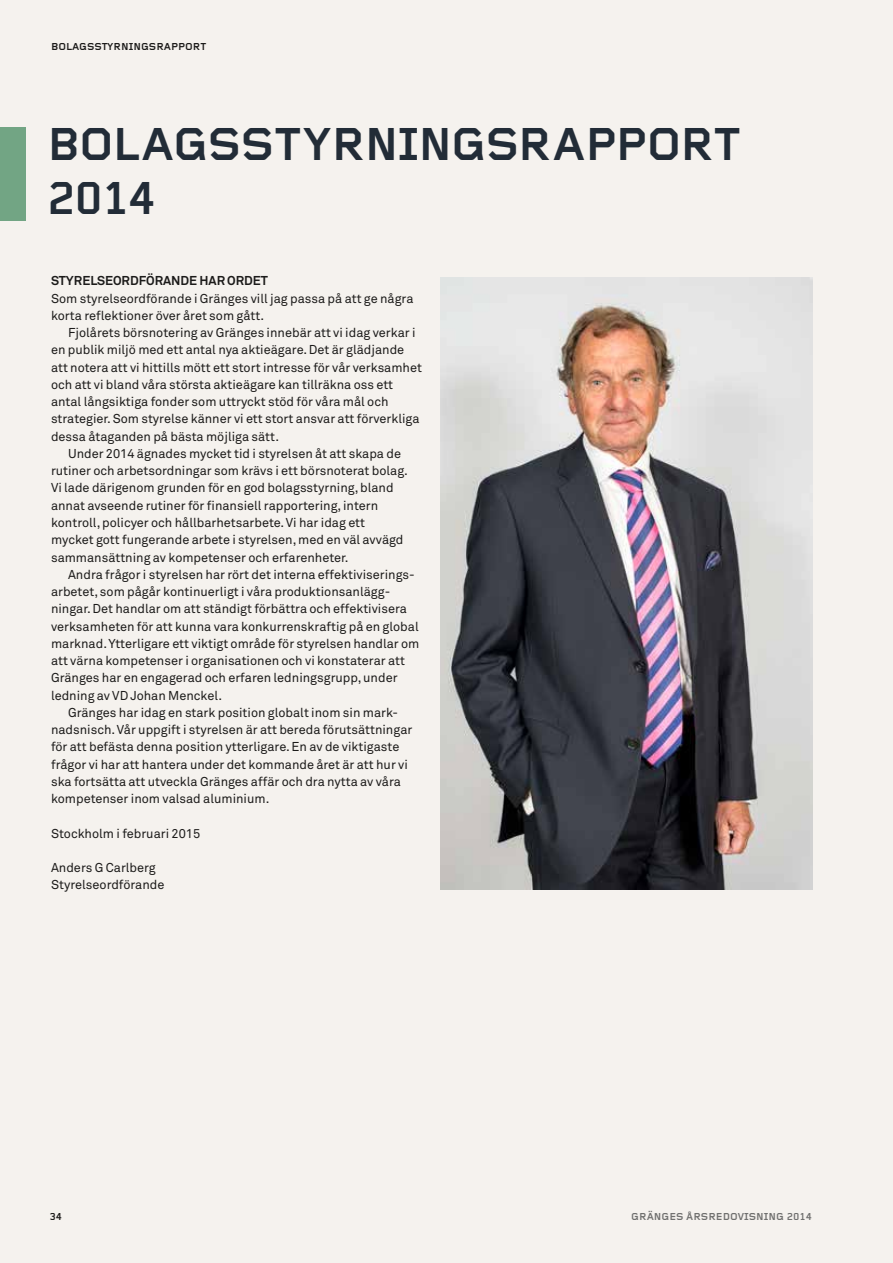
<style>
.page{position:relative;width:893px;height:1263px;background:#f5f2ee}
.page>*{position:absolute;margin:0;border:0;box-sizing:border-box;transform-origin:0 0}
.t1{font:700 48px/54px "Foundry Gridnik";letter-spacing:-.03em;color:#222c37}
.t2{font:12.75px/17.2px "Akkurat Pro";color:#1c1b1a}
.t3{font:700 12.75px "Akkurat Pro";color:#1c1b1a}
.t4{font:700 10.5px "Foundry Gridnik";color:#70706f}
.t5{font:700 10.5px "Foundry Gridnik";color:#1c1b1a}
</style>
<div class="page">
<div style="left:0;top:128px;width:26px;height:93px;background:#72a584"></div>
<img style="left:440px;top:278px;width:372px;height:612px">
<p class="t5" style="left:51px;top:41px;width:8px">BOLAGSST</p>
<p class="t5" style="left:107px;top:41px;width:15px">YRNINGSRAPPORT</p>
<h1 class="t1" style="left:47px;top:119px;width:695px">BOLAGSSTYRNINGSRAPPORT<br>2014</h1>
<p class="t3" style="left:51px;top:273px;width:219px">STYRELSEORDFÖRANDE HAR ORDET</p>
<p class="t2" style="left:51px;top:290px;width:364px">Som styrelseordförande i Gränges vill jag passa på att ge några korta reflektioner över året som gått.</p>
<p class="t2" style="left:68px;top:324px;width:349px">Fjolårets börsnotering av Gränges innebär att vi idag verkar i</p>
<p class="t2" style="left:51px;top:342px;width:355px">en publik miljö med ett antal nya aktieägare. Det är glädjande</p>
<p class="t2" style="left:51px;top:359px;width:372px">att notera att vi hittills mött ett stort intresse för vår verksamhet</p>
<p class="t2" style="left:51px;top:376px;width:344px">och att vi bland våra största aktieägare kan tillräkna oss ett</p>
<p class="t2" style="left:51px;top:393px;width:339px">antal långsiktiga fonder som uttryckt stöd för våra mål och</p>
<p class="t2" style="left:51px;top:411px;width:370px">strategier. Som styrelse känner vi ett stort ansvar att förverkliga</p>
<p class="t2" style="left:51px;top:428px;width:230px">dessa åtaganden på bästa möjliga sätt.</p>
<p class="t2" style="left:68px;top:445px;width:334px">Under 2014 ägnades mycket tid i styrelsen åt att skapa de</p>
<p class="t2" style="left:51px;top:462px;width:358px">rutiner och arbetsordningar som krävs i ett börsnoterat bolag.</p>
<p class="t2" style="left:51px;top:480px;width:344px">Vi lade därigenom grunden för en god bolagsstyrning, bland</p>
<p class="t2" style="left:51px;top:497px;width:329px">annat avseende rutiner för finansiell rapportering, intern</p>
<p class="t2" style="left:51px;top:514px;width:316px">kontroll, policyer och hållbarhetsarbete. Vi har idag ett</p>
<p class="t2" style="left:51px;top:531px;width:354px">mycket gott fungerande arbete i styrelsen, med en väl avvägd</p>
<p class="t2" style="left:51px;top:549px;width:299px">sammansättning av kompetenser och erfarenheter.</p>
<p class="t2" style="left:68px;top:566px;width:348px">Andra frågor i styrelsen har rört det interna effektiviserings-</p>
<p class="t2" style="left:51px;top:583px;width:341px">arbetet, som pågår kontinuerligt i våra produktionsanlägg-</p>
<p class="t2" style="left:51px;top:600px;width:357px">ningar. Det handlar om att ständigt förbättra och effektivisera</p>
<p class="t2" style="left:51px;top:618px;width:369px">verksamheten för att kunna vara konkurrenskraftig på en global</p>
<p class="t2" style="left:51px;top:635px;width:370px">marknad. Ytterligare ett viktigt område för styrelsen handlar om</p>
<p class="t2" style="left:51px;top:652px;width:355px">att värna kompetenser i organisationen och vi konstaterar att</p>
<p class="t2" style="left:51px;top:669px;width:348px">Gränges har en engagerad och erfaren ledningsgrupp, under</p>
<p class="t2" style="left:51px;top:687px;width:173px">ledning av VD Johan Menckel.</p>
<p class="t2" style="left:68px;top:704px;width:332px">Gränges har idag en stark position globalt inom sin mark-</p>
<p class="t2" style="left:51px;top:721px;width:363px">nadsnisch. Vår uppgift i styrelsen är att bereda förutsättningar</p>
<p class="t2" style="left:51px;top:738px;width:350px">för att befästa denna position ytterligare. En av de viktigaste</p>
<p class="t2" style="left:51px;top:756px;width:358px">frågor vi har att hantera under det kommande året är att hur vi</p>
<p class="t2" style="left:51px;top:773px;width:351px">ska fortsätta att utveckla Gränges affär och dra nytta av våra</p>
<p class="t2" style="left:51px;top:790px;width:220px">kompetenser inom valsad aluminium.</p>
<p class="t2" style="left:51px;top:825px;width:151px">Stockholm i februari 2015</p>
<p class="t2" style="left:51px;top:859px;width:115px">Anders G Carlberg<br>Styrelseordförande</p>
<p class="t5" style="left:49px;top:1210px;width:14px">34</p>
<p class="t4" style="left:631px;top:1210px;width:182px">GRÄNGES ÅRSREDOVISNING 2014</p>
</div>
